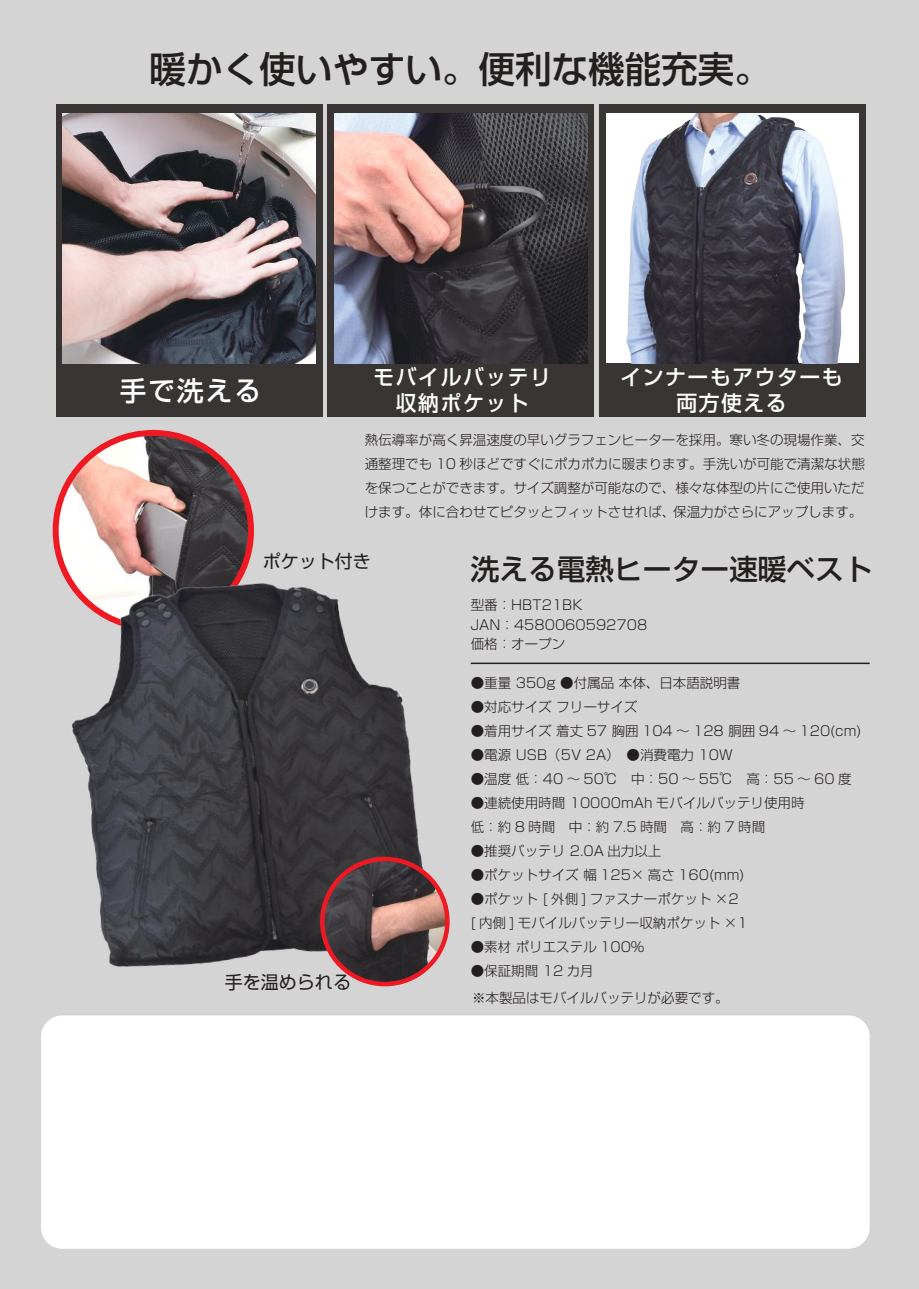
<style>
.page{position:relative;width:919px;height:1289px;background:#fff}
.page>*{position:absolute;margin:0;border:0;box-sizing:border-box;transform-origin:0 0}
.t1{font:500 36.45px "Shin Go Pro";color:#241f1f}
.t2{font:500 28.65px "Shin Go Pro";color:#241f1f}
.t3{font:500 27px "Shin Go Pro";letter-spacing:.075em;color:#fff}
.t4{font:500 21.15px/25.5px "Shin Go Pro";letter-spacing:.075em;color:#fff;text-align:center}
.t5{font:18px "Shin Go Pro";color:#241f1f}
.t6{font:300 13.5px/24px "Shin Go Pro";color:#241f1f}
</style>
<div class="page">
<div style="left:0;top:0;width:918px;height:1288px;background:#d5d4d5"></div>
<div style="left:56px;top:105px;width:266px;height:312px;background:#393535"></div>
<div style="left:327px;top:105px;width:267px;height:312px;background:#393535"></div>
<div style="left:599px;top:105px;width:267px;height:312px;background:#393535"></div>
<img style="left:63px;top:113px;width:253px;height:250px">
<div style="left:41px;top:1015px;width:828px;height:233px;background:#fff;border-radius:21px"></div>
<img style="left:334px;top:113px;width:253px;height:250px">
<img style="left:606px;top:113px;width:252px;height:250px">
<img style="left:56px;top:433px;width:195px;height:195px;border-radius:98px">
<div style="left:53px;top:430px;width:201px;height:201px;border:6px solid #ef1923;border-radius:50%"></div>
<img style="left:55px;top:555px;width:395px;height:431px">
<hr style="left:470px;top:662px;width:399px;height:2px;background:#241f1f">
<img style="left:322px;top:859px;width:125px;height:125px;border-radius:62px">
<div style="left:320px;top:856px;width:129px;height:130px;border:4px solid #ef1923;border-radius:50%"></div>
<h1 class="t1" style="left:150px;top:40px;width:622px">暖かく使いやすい。便利な機能充実。</h1>
<h3 class="t3" style="left:120px;top:368px;width:142px">手で洗える</h3>
<h3 class="t4" style="left:373px;top:362px;width:179px">モバイルバッテリ収納ポケット</h3>
<h3 class="t4" style="left:620px;top:362px;width:223px">インナーもアウターも両方使える</h3>
<p class="t6" style="left:365px;top:426px;width:501px;text-align:justify">熱伝導率が高く昇温速度の早いグラフェンヒーターを採用。寒い冬の現場作業、交通整理でも 10 秒ほどですぐにポカポカに暖まります。手洗いが可能で清潔な状態を保つことができます。サイズ調整が可能なので、様々な体型の片にご使用いただけます。体に合わせてピタッとフィットさせれば、保温力がさらにアップします。</p>
<h2 class="t2" style="left:470px;top:545px;width:403px">洗える電熱ヒーター速暖ベスト</h2>
<p class="t6" style="left:470px;top:594px;width:178px;line-height:19.5px">型番：HBT21BK<br>JAN：4580060592708価格：オープン</p>
<h3 class="t5" style="left:263px;top:546px;width:109px">ポケット付き</h3>
<h3 class="t5" style="left:225px;top:967px;width:127px">手を温められる</h3>
<p class="t6" style="left:470px;top:669px;width:271px">●重量 350g ●付属品 本体、日本語説明書</p>
<p class="t6" style="left:470px;top:693px;width:168px">●対応サイズ フリーサイズ</p>
<p class="t6" style="left:470px;top:717px;width:392px">●着用サイズ 着丈 57 胸囲 104 ～ 128 胴囲 94 ～ 120(cm)</p>
<p class="t6" style="left:470px;top:741px;width:263px">●電源 USB（5V 2A）　●消費電力 10W</p>
<p class="t6" style="left:470px;top:765px;width:382px">●温度 低：40 ～ 50℃　中：50 ～ 55℃　高：55 ～ 60 度</p>
<p class="t6" style="left:470px;top:789px;width:335px">●連続使用時間 10000mAh モバイルバッテリ使用時低：約 8 時間　中：約 7.5 時間　高：約 7 時間</p>
<p class="t6" style="left:470px;top:837px;width:192px">●推奨バッテリ 2.0A 出力以上</p>
<p class="t6" style="left:470px;top:861px;width:275px">●ポケットサイズ 幅 125× 高さ 160(mm)</p>
<p class="t6" style="left:470px;top:885px;width:278px">●ポケット [ 外側 ] ファスナーポケット ×2<br>[ 内側 ] モバイルバッテリー収納ポケット ×1</p>
<p class="t6" style="left:470px;top:933px;width:175px">●素材 ポリエステル 100％</p>
<p class="t6" style="left:470px;top:957px;width:124px">●保証期間 12 カ月</p>
<p class="t6" style="left:472px;top:984px;width:258px">※本製品はモバイルバッテリが必要です。</p>
</div>
